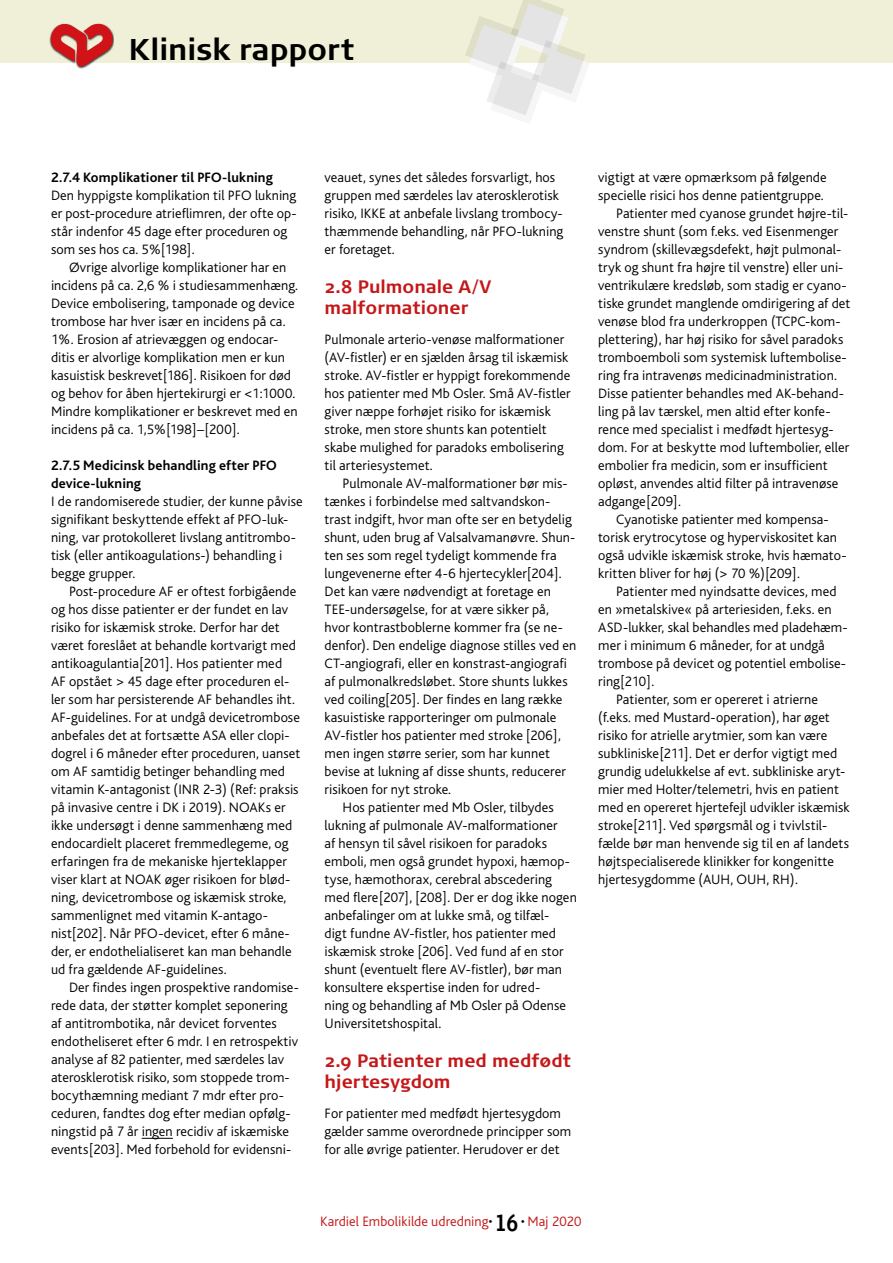
<style>
.page{position:relative;width:893px;height:1263px;background:#fff}
.page>*{position:absolute;margin:0;border:0;box-sizing:border-box;transform-origin:0 0}
.t1{font:700 30px "Signa Normal";color:#000}
.t2{font:700 18px/21px "Signa Normal";color:#c51718}
.t3{font:300 14.25px/18px "Bliss";letter-spacing:.005em;color:#000}
.t4{font:700 14.25px/18px "Bliss";letter-spacing:.005em;color:#000}
.t5{font:300 14.25px "Bliss";color:#c51718}
.s1{color:#000}
.s2{font-family:"Signa Column";font-weight:700;font-size:23.1px;color:#000}
</style>
<div class="page">
<div style="left:0;top:0;width:893px;height:63px;background:#f0f0d8"></div>
<svg style="left:465px;top:0;width:123px;height:116px"></svg>
<img style="left:50px;top:23px;width:64px;height:46px">
<svg style="left:51px;top:24px;width:62px;height:42px"></svg>
<hr style="left:142px;top:1138px;width:31px;height:1px;background:#000">
<h1 class="t1" style="left:129px;top:32px;width:227px">Klinisk rapport</h1>
<p class="t4" style="left:51px;top:169px;width:223px">2.7.4 Komplikationer til PFO-lukning</p>
<p class="t3" style="left:51px;top:187px;width:247px">Den hyppigste komplikation til PFO lukning er post-procedure atrieflimren, der ofte op&shy;står indenfor 45 dage efter proceduren og som ses hos ca. 5%[198].</p>
<p class="t3" style="left:51px;top:259px;width:249px;text-indent:18px">Øvrige alvorlige komplikationer har en incidens på ca. 2,6 % i studiesammenhæng.<br>Device embolisering, tamponade og device trombose har hver især en incidens på ca.<br>1%. Erosion af atrievæggen og endocar&shy;ditis er alvorlige komplikation men er kun kasuistisk beskrevet[186]. Risikoen for død og behov for åben hjertekirurgi er &lt;1:1000.<br>Mindre komplikationer er beskrevet med en incidens på ca. 1,5%[198]–[200].</p>
<p class="t4" style="left:51px;top:457px;width:227px">2.7.5 Medicinsk behandling efter PFO device-lukning</p>
<p class="t3" style="left:51px;top:493px;width:253px">I de randomiserede studier, der kunne påvise signifikant beskyttende effekt af PFO-luk&shy;ning, var protokolleret livslang antitrombo&shy;tisk (eller antikoagulations-) behandling i begge grupper.</p>
<p class="t3" style="left:51px;top:583px;width:251px;text-indent:18px">Post-procedure AF er oftest forbigående og hos disse patienter er der fundet en lav risiko for iskæmisk stroke. Derfor har det været foreslået at behandle kortvarigt med antikoagulantia[201]. Hos patienter med AF opstået &gt; 45 dage efter proceduren el&shy;ler som har persisterende AF behandles iht.<br>AF-guidelines. For at undgå devicetrombose anbefales det at fortsætte ASA eller clopi&shy;dogrel i 6 måneder efter proceduren, uanset om AF samtidig betinger behandling med vitamin K-antagonist (INR 2-3) (Ref: praksis på invasive centre i DK i 2019). NOAKs er ikke undersøgt i denne sammenhæng med endocardielt placeret fremmedlegeme, og erfaringen fra de mekaniske hjerteklapper viser klart at NOAK øger risikoen for blød&shy;ning, devicetrombose og iskæmisk stroke, sammenlignet med vitamin K-antago&shy;nist[202]. Når PFO-devicet, efter 6 måne&shy;der, er endothelialiseret kan man behandle ud fra gældende AF-guidelines.</p>
<p class="t3" style="left:51px;top:979px;width:249px;text-indent:18px">Der findes ingen prospektive randomise&shy;rede data, der støtter komplet seponering af antitrombotika, når devicet forventes endotheliseret efter 6 mdr. I en retrospektiv analyse af 82 patienter, med særdeles lav aterosklerotisk risiko, som stoppede trom&shy;bocythæmning mediant 7 mdr efter pro&shy;ceduren, fandtes dog efter median opfølg&shy;ningstid på 7 år ingen recidiv af iskæmiske events[203]. Med forbehold for evidensni-</p>
<p class="t3" style="left:325px;top:169px;width:240px">veauet, synes det således forsvarligt, hos gruppen med særdeles lav aterosklerotisk risiko, IKKE at anbefale livslang trombocy&shy;thæmmende behandling, når PFO-lukning er foretaget.</p>
<p class="t2" style="left:325px;top:276px;width:168px">2.8 Pulmonale A/V malformationer</p>
<p class="t3" style="left:325px;top:331px;width:248px">Pulmonale arterio-venøse malformationer (AV-fistler) er en sjælden årsag til iskæmisk stroke. AV-fistler er hyppigt forekommende hos patienter med Mb Osler. Små AV-fistler giver næppe forhøjet risiko for iskæmisk stroke, men store shunts kan potentielt skabe mulighed for paradoks embolisering til arteriesystemet.</p>
<p class="t3" style="left:343px;top:475px;width:226px">Pulmonale AV-malformationer bør mis-</p>
<p class="t3" style="left:325px;top:493px;width:227px">tænkes i forbindelse med saltvandskon-</p>
<p class="t3" style="left:325px;top:511px;width:249px">trast indgift, hvor man ofte ser en betydelig</p>
<p class="t3" style="left:325px;top:529px;width:252px">shunt, uden brug af Valsalvamanøvre. Shun-</p>
<p class="t3" style="left:325px;top:547px;width:233px">ten ses som regel tydeligt kommende fra</p>
<p class="t3" style="left:325px;top:565px;width:239px">lungevenerne efter 4-6 hjertecykler[204].</p>
<p class="t3" style="left:325px;top:583px;width:228px">Det kan være nødvendigt at foretage en</p>
<p class="t3" style="left:325px;top:601px;width:226px">TEE-undersøgelse, for at være sikker på,</p>
<p class="t3" style="left:325px;top:619px;width:240px">hvor kontrastboblerne kommer fra (se ne-</p>
<p class="t3" style="left:325px;top:637px;width:253px">denfor). Den endelige diagnose stilles ved en</p>
<p class="t3" style="left:325px;top:655px;width:244px">CT-angiografi, eller en konstrast-angiografi</p>
<p class="t3" style="left:325px;top:673px;width:245px">af pulmonalkredsløbet. Store shunts lukkes</p>
<p class="t3" style="left:325px;top:691px;width:239px">ved coiling[205]. Der findes en lang række</p>
<p class="t3" style="left:325px;top:709px;width:233px">kasuistiske rapporteringer om pulmonale</p>
<p class="t3" style="left:325px;top:727px;width:238px">AV-fistler hos patienter med stroke [206],</p>
<p class="t3" style="left:325px;top:745px;width:227px">men ingen større serier, som har kunnet</p>
<p class="t3" style="left:325px;top:763px;width:243px">bevise at lukning af disse shunts, reducerer</p>
<p class="t3" style="left:325px;top:781px;width:128px">risikoen for nyt stroke.</p>
<p class="t3" style="left:343px;top:799px;width:213px">Hos patienter med Mb Osler, tilbydes</p>
<p class="t3" style="left:325px;top:817px;width:234px">lukning af pulmonale AV-malformationer</p>
<p class="t3" style="left:325px;top:835px;width:224px">af hensyn til såvel risikoen for paradoks</p>
<p class="t3" style="left:325px;top:853px;width:247px">emboli, men også grundet hypoxi, hæmop-</p>
<p class="t3" style="left:325px;top:871px;width:229px">tyse, hæmothorax, cerebral abscedering</p>
<p class="t3" style="left:325px;top:889px;width:254px">med flere[207], [208]. Der er dog ikke nogen</p>
<p class="t3" style="left:325px;top:907px;width:226px">anbefalinger om at lukke små, og tilfæl-</p>
<p class="t3" style="left:325px;top:925px;width:233px">digt fundne AV-fistler, hos patienter med</p>
<p class="t3" style="left:325px;top:943px;width:241px">iskæmisk stroke [206]. Ved fund af en stor</p>
<p class="t3" style="left:325px;top:961px;width:239px">shunt (eventuelt flere AV-fistler), bør man</p>
<p class="t3" style="left:325px;top:979px;width:217px">konsultere ekspertise inden for udred-</p>
<p class="t3" style="left:325px;top:997px;width:243px">ning og behandling af Mb Osler på Odense</p>
<p class="t3" style="left:325px;top:1015px;width:118px">Universitetshospital.</p>
<p class="t2" style="left:325px;top:1050px;width:248px">2.9 Patienter med medfødt hjertesygdom</p>
<p class="t3" style="left:325px;top:1105px;width:248px">For patienter med medfødt hjertesygdom gælder samme overordnede principper som for alle øvrige patienter. Herudover er det</p>
<p class="t3" style="left:598px;top:169px;width:230px">vigtigt at være opmærksom på følgende</p>
<p class="t3" style="left:598px;top:187px;width:227px">specielle risici hos denne patientgruppe.</p>
<p class="t3" style="left:616px;top:205px;width:234px">Patienter med cyanose grundet højre-til-</p>
<p class="t3" style="left:598px;top:223px;width:242px">venstre shunt (som f.eks. ved Eisenmenger</p>
<p class="t3" style="left:598px;top:241px;width:244px">syndrom (skillevægsdefekt, højt pulmonal-</p>
<p class="t3" style="left:598px;top:259px;width:247px">tryk og shunt fra højre til venstre) eller uni-</p>
<p class="t3" style="left:598px;top:277px;width:250px">ventrikulære kredsløb, som stadig er cyano-</p>
<p class="t3" style="left:598px;top:295px;width:254px">tiske grundet manglende omdirigering af det</p>
<p class="t3" style="left:598px;top:313px;width:244px">venøse blod fra underkroppen (TCPC-kom-</p>
<p class="t3" style="left:598px;top:331px;width:247px">plettering), har høj risiko for såvel paradoks</p>
<p class="t3" style="left:598px;top:349px;width:250px">tromboemboli som systemisk luftembolise-</p>
<p class="t3" style="left:598px;top:367px;width:240px">ring fra intravenøs medicinadministration.</p>
<p class="t3" style="left:598px;top:385px;width:247px">Disse patienter behandles med AK-behand-</p>
<p class="t3" style="left:598px;top:403px;width:234px">ling på lav tærskel, men altid efter konfe-</p>
<p class="t3" style="left:598px;top:421px;width:237px">rence med specialist i medfødt hjertesyg-</p>
<p class="t3" style="left:598px;top:439px;width:253px">dom. For at beskytte mod luftembolier, eller</p>
<p class="t3" style="left:598px;top:457px;width:231px">embolier fra medicin, som er insufficient</p>
<p class="t3" style="left:598px;top:475px;width:242px">opløst, anvendes altid filter på intravenøse</p>
<p class="t3" style="left:598px;top:493px;width:84px">adgange[209].</p>
<p class="t3" style="left:616px;top:511px;width:214px">Cyanotiske patienter med kompensa-</p>
<p class="t3" style="left:598px;top:529px;width:240px">torisk erytrocytose og hyperviskositet kan</p>
<p class="t3" style="left:598px;top:547px;width:250px">også udvikle iskæmisk stroke, hvis hæmato-</p>
<p class="t3" style="left:598px;top:565px;width:203px">kritten bliver for høj (&gt; 70 %)[209].</p>
<p class="t3" style="left:616px;top:583px;width:222px">Patienter med nyindsatte devices, med</p>
<p class="t3" style="left:598px;top:601px;width:235px">en »metalskive« på arteriesiden, f.eks. en</p>
<p class="t3" style="left:598px;top:619px;width:251px">ASD-lukker, skal behandles med pladehæm-</p>
<p class="t3" style="left:598px;top:637px;width:228px">mer i minimum 6 måneder, for at undgå</p>
<p class="t3" style="left:598px;top:655px;width:249px">trombose på devicet og potentiel embolise-</p>
<p class="t3" style="left:598px;top:673px;width:58px">ring[210].</p>
<p class="t3" style="left:616px;top:691px;width:203px">Patienter, som er opereret i atrierne</p>
<p class="t3" style="left:598px;top:709px;width:233px">(f.eks. med Mustard-operation), har øget</p>
<p class="t3" style="left:598px;top:727px;width:231px">risiko for atrielle arytmier, som kan være</p>
<p class="t3" style="left:598px;top:745px;width:241px">subkliniske[211]. Det er derfor vigtigt med</p>
<p class="t3" style="left:598px;top:763px;width:249px">grundig udelukkelse af evt. subkliniske aryt-</p>
<p class="t3" style="left:598px;top:781px;width:242px">mier med Holter/telemetri, hvis en patient</p>
<p class="t3" style="left:598px;top:799px;width:253px">med en opereret hjertefejl udvikler iskæmisk</p>
<p class="t3" style="left:598px;top:817px;width:231px">stroke[211]. Ved spørgsmål og i tvivlstil-</p>
<p class="t3" style="left:598px;top:835px;width:252px">fælde bør man henvende sig til en af landets</p>
<p class="t3" style="left:598px;top:853px;width:237px">højtspecialiserede klinikker for kongenitte</p>
<p class="t3" style="left:598px;top:871px;width:201px">hjertesygdomme (AUH, OUH, RH).</p>
<p class="t5" style="left:320px;top:1214px;width:263px">Kardiel Embolikilde udredning<span class="s1">•</span> <span class="s2">16</span> <span class="s1">•</span> Maj 2020</p>
</div>
